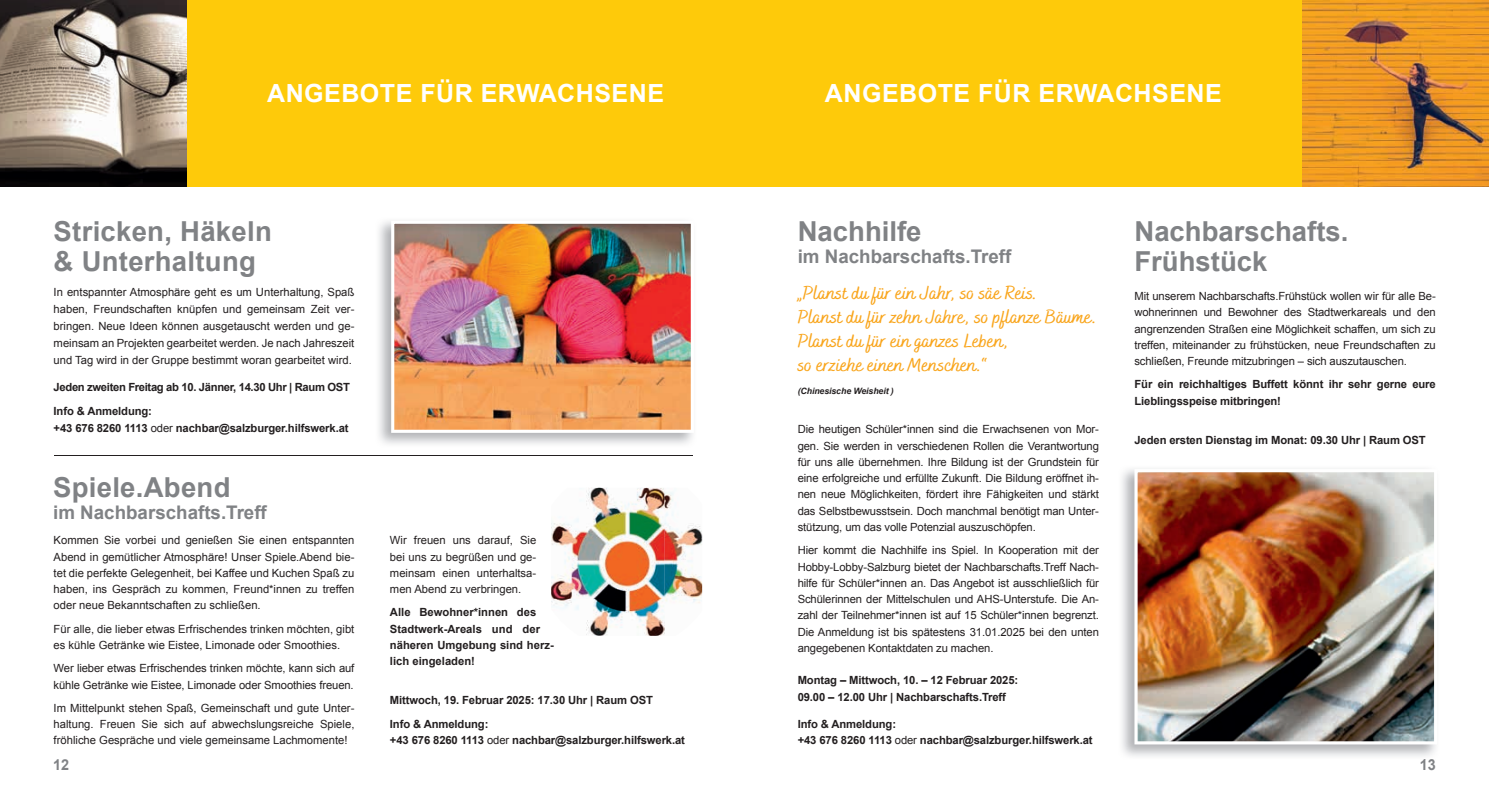
<style>
.page{position:relative;width:1489px;height:787px;background:#fff}
.page>*{position:absolute;margin:0;border:0;box-sizing:border-box;transform-origin:0 0}
.t1{font:700 27.5px/30px "Arial";letter-spacing:.01em;color:#808285}
.t2{font:700 25px "Arial";letter-spacing:.02em;color:#fff}
.t3{font:500 18.75px/23.8px "Bakerie Smooth Wide";color:#f9a51b}
.t4{font:700 18.75px "Arial";color:#808285}
.t5{font:700 15px "Arial";color:#808285;scale:.96 1}
.t6{font:11.25px/16.2px "Arial";color:#231f20;text-align:justify}
.t7{font:700 11.25px/16.2px "Arial";letter-spacing:-.01em;color:#231f20}
.t8{font:700 11.25px/24.1px "Arial";letter-spacing:-.03em;color:#231f20}
.t9{font:italic 700 8.75px "Arial";letter-spacing:-.01em;color:#231f20}
.s1{font-weight:400}
</style>
<div class="page">
<div style="left:0;top:0;width:1488px;height:186px;background:#feca0a"></div>
<hr style="left:55px;top:455px;width:637px;height:1px;background:#231f20">
<img style="left:391px;top:222px;width:300px;height:211px">
<img style="left:551px;top:487px;width:151px;height:148px">
<img style="left:1134px;top:469px;width:301px;height:275px">
<img style="left:0;top:0;width:186px;height:186px">
<img style="left:1302px;top:0;width:186px;height:186px">
<h2 class="t2" style="left:267px;top:77px;width:398px">ANGEBOTE FÜR ERWACHSENE</h2>
<h2 class="t2" style="left:824px;top:77px;width:398px">ANGEBOTE FÜR ERWACHSENE</h2>
<h1 class="t1" style="left:54px;top:217px;width:220px">Stricken, Häkeln &amp; Unterhaltung</h1>
<p class="t6" style="left:54px;top:283px;width:302px;line-height:17px">In entspannter Atmosphäre geht es um Unterhaltung, Spaß haben, Freundschaften knüpfen und gemeinsam Zeit ver&shy;bringen. Neue Ideen können ausgetauscht werden und ge&shy;meinsam an Projekten gearbeitet werden. Je nach Jahreszeit und Tag wird in der Gruppe bestimmt woran gearbeitet wird.</p>
<p class="t8" style="left:54px;top:376px;width:298px">Jeden zweiten Freitag ab 10. Jänner, 14.30 Uhr | Raum OST<br>Info &amp; Anmeldung:</p>
<p class="t7" style="left:54px;top:421px;width:296px">+43 676 8260 1113 <span class="s1">oder</span> nachbar@salzburger.hilfswerk.at</p>
<h1 class="t1" style="left:53px;top:473px;width:179px">Spiele.Abend</h1>
<h3 class="t4" style="left:53px;top:500px;width:215px">im Nachbarschafts.Treff</h3>
<p class="t6" style="left:54px;top:532px;width:302px">Kommen Sie vorbei und genießen Sie einen entspannten Abend in gemütlicher Atmosphäre! Unser Spiele.Abend bie&shy;tet die perfekte Gelegenheit, bei Kaffee und Kuchen Spaß zu haben, ins Gespräch zu kommen, Freund*innen zu treffen oder neue Bekanntschaften zu schließen.</p>
<p class="t6" style="left:54px;top:620px;width:302px">Für alle, die lieber etwas Erfrischendes trinken möchten, gibt es kühle Getränke wie Eistee, Limonade oder Smoothies.</p>
<p class="t6" style="left:54px;top:660px;width:302px">Wer lieber etwas Erfrischendes trinken möchte, kann sich auf kühle Getränke wie Eistee, Limonade oder Smoothies freuen.</p>
<p class="t6" style="left:54px;top:700px;width:302px">Im Mittelpunkt stehen Spaß, Gemeinschaft und gute Unter&shy;haltung. Freuen Sie sich auf abwechslungsreiche Spiele, fröhliche Gespräche und viele gemeinsame Lachmomente!</p>
<p class="t6" style="left:390px;top:532px;width:148px">Wir freuen uns darauf, Sie bei uns zu begrüßen und ge&shy;meinsam einen unterhaltsa&shy;men Abend zu verbringen.</p>
<p class="t7" style="left:390px;top:604px;width:165px">Alle Bewohner*innen des<br>Stadtwerk-Areals und der näheren Umgebung sind herz&shy;lich eingeladen!</p>
<p class="t7" style="left:390px;top:689px;width:264px;line-height:23.4px">Mittwoch, 19. Februar 2025: 17.30 Uhr | Raum OST<br>Info &amp; Anmeldung:</p>
<p class="t7" style="left:390px;top:732px;width:296px">+43 676 8260 1113 <span class="s1">oder</span> nachbar@salzburger.hilfswerk.at</p>
<h1 class="t1" style="left:797px;top:217px;width:125px">Nachhilfe</h1>
<h3 class="t4" style="left:797px;top:244px;width:215px">im Nachbarschafts.Treff</h3>
<h3 class="t3" style="left:797px;top:282px;width:301px">„Planst du für ein Jahr, so säe Reis.<br>Planst du für zehn Jahre, so pflanze Bäume.<br>Planst du für ein ganzes Leben,<br>so erziehe einen Menschen.“</h3>
<p class="t9" style="left:797px;top:385px;width:98px">(Chinesische Weisheit )</p>
<p class="t6" style="left:797px;top:421px;width:303px">Die heutigen Schüler*innen sind die Erwachsenen von Mor&shy;gen. Sie werden in verschiedenen Rollen die Verantwortung für uns alle übernehmen. Ihre Bildung ist der Grundstein für eine erfolgreiche und erfüllte Zukunft. Die Bildung eröffnet ih&shy;nen neue Möglichkeiten, fördert ihre Fähigkeiten und stärkt das Selbstbewusstsein. Doch manchmal benötigt man Unter&shy;stützung, um das volle Potenzial auszuschöpfen.</p>
<p class="t6" style="left:797px;top:542px;width:303px">Hier kommt die Nachhilfe ins Spiel. In Kooperation mit der Hobby-Lobby-Salzburg bietet der Nachbarschafts.Treff Nach&shy;hilfe für Schüler*innen an. Das Angebot ist ausschließlich für Schülerinnen der Mittelschulen und AHS-Unterstufe. Die An&shy;zahl der Teilnehmer*innen ist auf 15 Schüler*innen begrenzt.<br>Die Anmeldung ist bis spätestens 31.01.2025 bei den unten angegebenen Kontaktdaten zu machen.</p>
<p class="t7" style="left:797px;top:672px;width:222px">Montag – Mittwoch, 10. – 12 Februar 2025:<br>09.00 – 12.00 Uhr | Nachbarschafts.Treff</p>
<p class="t7" style="left:797px;top:716px;width:296px">Info &amp; Anmeldung:<br>+43 676 8260 1113 <span class="s1">oder</span> nachbar@salzburger.hilfswerk.at</p>
<h1 class="t1" style="left:1134px;top:217px;width:215px">Nachbarschafts.<br>Frühstück</h1>
<p class="t6" style="left:1134px;top:288px;width:303px">Mit unserem Nachbarschafts.Frühstück wollen wir für alle Be&shy;wohnerinnen und Bewohner des Stadtwerkareals und den angrenzenden Straßen eine Möglichkeit schaffen, um sich zu treffen, miteinander zu frühstücken, neue Freundschaften zu schließen, Freunde mitzubringen – sich auszutauschen.</p>
<p class="t7" style="left:1134px;top:377px;width:303px">Für ein reichhaltiges Buffett könnt ihr sehr gerne eure<br>Lieblingsspeise mitbringen!</p>
<p class="t7" style="left:1134px;top:432px;width:293px">Jeden ersten Dienstag im Monat: 09.30 Uhr | Raum OST</p>
<h3 class="t5" style="left:53px;top:754px;width:18px">12</h3>
<h3 class="t5" style="left:1419px;top:754px;width:18px">13</h3>
</div>
